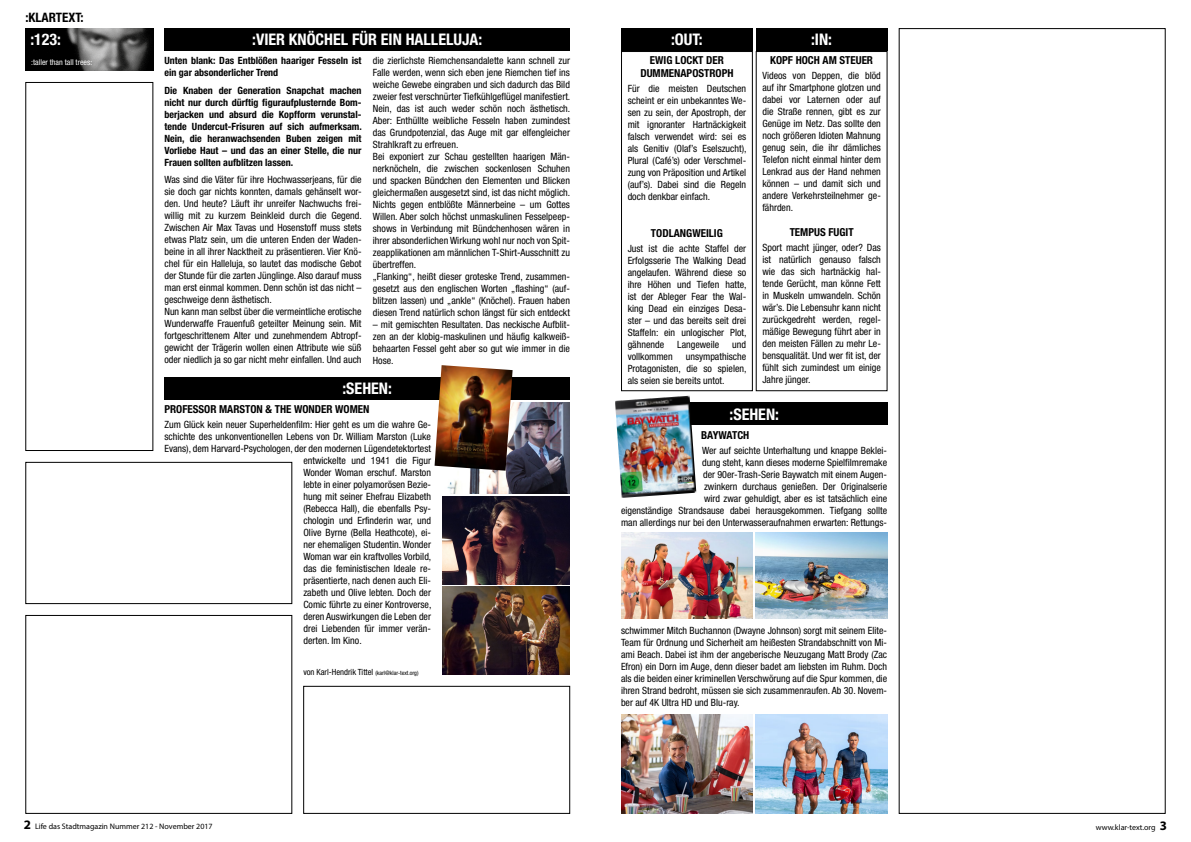
<style>
.page{position:relative;width:1191px;height:842px;background:#fff}
.page>*{position:absolute;margin:0;border:0;box-sizing:border-box;transform-origin:0 0}
.t1{font:700 condensed 16px "Helvetica Neue LT Pro";color:#fff}
.t2{font:700 condensed 13px "Helvetica Neue LT Pro";color:#000}
.t3{font:700 condensed 11px/13.2px "Helvetica Neue LT Pro";color:#000;text-align:center}
.t4{font:condensed 10px/12px "Helvetica Neue LT Pro";color:#000;text-align:justify}
.t5{font:700 condensed 10px/12px "Helvetica Neue LT Pro";color:#000}
.t6{font:condensed 8.5px "Helvetica Neue LT Pro";color:#000}
.t7{font:8px "Myriad Pro";color:#000}
.t8{font:condensed 8px "Helvetica Neue LT Pro";color:#fff}
.s1{font-size:6px}
.s2{font-weight:700;font-size:13px}
</style>
<div class="page">
<img style="left:26px;top:28px;width:127px;height:43px">
<div style="left:26px;top:615px;width:266px;height:199px;border:1px solid #000"></div>
<div style="left:26px;top:462px;width:266px;height:142px;border:1px solid #000"></div>
<div style="left:303px;top:686px;width:267px;height:128px;border:1px solid #000"></div>
<div style="left:696px;top:403px;width:191px;height:22px;background:#000"></div>
<svg style="left:621px;top:51px;width:132px;height:341px"></svg>
<div style="left:621px;top:28px;width:266px;height:23px;background:#000"></div>
<div style="left:164px;top:28px;width:406px;height:23px;background:#000"></div>
<img style="left:447px;top:403px;width:123px;height:90px">
<div style="left:164px;top:377px;width:406px;height:23px;background:#000"></div>
<img style="left:442px;top:496px;width:128px;height:88px">
<img style="left:442px;top:587px;width:128px;height:88px">
<img style="left:615px;top:396px;width:81px;height:102px">
<img style="left:434px;top:365px;width:78px;height:106px">
<img style="left:621px;top:533px;width:132px;height:85px">
<img style="left:755px;top:533px;width:132px;height:85px">
<img style="left:621px;top:714px;width:132px;height:100px">
<img style="left:755px;top:714px;width:132px;height:100px">
<h2 class="t2" style="left:26px;top:10px;width:60px">:KLARTEXT:</h2>
<p class="t8" style="left:31px;top:58px;width:63px">:taller than tall trees:</p>
<h1 class="t1" style="left:30px;top:30px;width:32px">:123:</h1>
<h1 class="t1" style="left:252px;top:30px;width:231px">:VIER KNÖCHEL FÜR EIN HALLELUJA:</h1>
<p class="t5" style="left:164px;top:54px;width:199px">Unten blank: Das Entblößen haariger Fesseln ist ein gar absonderlicher Trend</p>
<p class="t5" style="left:164px;top:84px;width:199px;text-align:justify">Die Knaben der Generation Snapchat machen nicht nur durch dürftig figuraufplusternde Bom&shy;berjacken und absurd die Kopfform verunstal&shy;tende Undercut-Frisuren auf sich aufmerksam.<br>Nein, die heranwachsenden Buben zeigen mit Vorliebe Haut – und das an einer Stelle, die nur Frauen sollten aufblitzen lassen.</p>
<p class="t4" style="left:164px;top:174px;width:199px;text-align:left">Was sind die Väter für ihre Hochwasserjeans, für die sie doch gar nichts konnten, damals gehänselt wor&shy;den. Und heute? Läuft ihr unreifer Nachwuchs frei&shy;willig mit zu kurzem Beinkleid durch die Gegend.<br>Zwischen Air Max Tavas und Hosenstoff muss stets etwas Platz sein, um die unteren Enden der Waden&shy;beine in all ihrer Nacktheit zu präsentieren. Vier Knö&shy;chel für ein Halleluja, so lautet das modische Gebot der Stunde für die zarten Jünglinge. Also darauf muss man erst einmal kommen. Denn schön ist das nicht – geschweige denn ästhetisch.<br>Nun kann man selbst über die vermeintliche erotische Wunderwaffe Frauenfuß geteilter Meinung sein. Mit fortgeschrittenem Alter und zunehmendem Abtropf&shy;gewicht der Trägerin wollen einen Attribute wie süß oder niedlich ja so gar nicht mehr einfallen. Und auch</p>
<p class="t4" style="left:373px;top:54px;width:199px;text-align:left">die zierlichste Riemchensandalette kann schnell zur Falle werden, wenn sich eben jene Riemchen tief ins weiche Gewebe eingraben und sich dadurch das Bild zweier fest verschnürter Tiefkühlgeflügel manifestiert.<br>Nein, das ist auch weder schön noch ästhetisch.<br>Aber: Enthüllte weibliche Fesseln haben zumindest das Grundpotenzial, das Auge mit gar elfengleicher Strahlkraft zu erfreuen.<br>Bei exponiert zur Schau gestellten haarigen Män&shy;nerknöcheln, die zwischen sockenlosen Schuhen und spacken Bündchen den Elementen und Blicken gleichermaßen ausgesetzt sind, ist das nicht möglich.<br>Nichts gegen entblößte Männerbeine – um Gottes Willen. Aber solch höchst unmaskulinen Fesselpeep&shy;shows in Verbindung mit Bündchenhosen wären in ihrer absonderlichen Wirkung wohl nur noch von Spit&shy;zeapplikationen am männlichen T-Shirt-Ausschnitt zu übertreffen.<br>„Flanking“, heißt dieser groteske Trend, zusammen&shy;gesetzt aus den englischen Worten „flashing“ (auf&shy;blitzen lassen) und „ankle“ (Knöchel). Frauen haben diesen Trend natürlich schon längst für sich entdeckt</p>
<p class="t4" style="left:373px;top:318px;width:199px">– mit gemischten Resultaten. Das neckische Aufblit&shy;zen an der klobig-maskulinen und häufig kalkweiß&shy;behaarten Fessel geht aber so gut wie immer in die Hose.</p>
<h1 class="t1" style="left:342px;top:379px;width:51px">:SEHEN:</h1>
<p class="t3" style="left:164px;top:403px;width:206px">PROFESSOR MARSTON &amp; THE WONDER WOMEN</p>
<p class="t4" style="left:164px;top:418px;width:268px">Zum Glück kein neuer Superheldenfilm: Hier geht es um die wahre Ge-</p>
<p class="t4" style="left:164px;top:430px;width:268px">schichte des unkonventionellen Lebens von Dr. William Marston (Luke</p>
<p class="t4" style="left:164px;top:442px;width:268px">Evans), dem Harvard-Psychologen, der den modernen Lügendetektortest</p>
<p class="t4" style="left:303px;top:454px;width:129px">entwickelte und 1941 die Figur</p>
<p class="t4" style="left:303px;top:466px;width:129px">Wonder Woman erschuf. Marston</p>
<p class="t4" style="left:303px;top:478px;width:129px">lebte in einer polyamorösen Bezie-</p>
<p class="t4" style="left:303px;top:490px;width:129px">hung mit seiner Ehefrau Elizabeth</p>
<p class="t4" style="left:303px;top:502px;width:129px">(Rebecca Hall), die ebenfalls Psy-</p>
<p class="t4" style="left:303px;top:514px;width:129px">chologin und Erfinderin war, und</p>
<p class="t4" style="left:303px;top:526px;width:129px">Olive Byrne (Bella Heathcote), ei-</p>
<p class="t4" style="left:303px;top:538px;width:129px">ner ehemaligen Studentin. Wonder</p>
<p class="t4" style="left:303px;top:550px;width:129px">Woman war ein kraftvolles Vorbild,</p>
<p class="t4" style="left:303px;top:562px;width:129px">das die feministischen Ideale re-</p>
<p class="t4" style="left:303px;top:574px;width:129px">präsentierte, nach denen auch Eli-</p>
<p class="t4" style="left:303px;top:586px;width:129px">zabeth und Olive lebten. Doch der</p>
<p class="t4" style="left:303px;top:598px;width:129px">Comic führte zu einer Kontroverse,</p>
<p class="t4" style="left:303px;top:610px;width:129px">deren Auswirkungen die Leben der</p>
<p class="t4" style="left:303px;top:622px;width:129px">drei Liebenden für immer verän-</p>
<p class="t4" style="left:303px;top:634px;width:60px">derten. Im Kino.</p>
<p class="t6" style="left:303px;top:667px;width:116px">von Karl-Hendrik Tittel <span class="s1">(karl@klar-text.org)</span></p>
<h1 class="t1" style="left:671px;top:29px;width:33px">:OUT:</h1>
<h1 class="t1" style="left:811px;top:29px;width:22px">:IN:</h1>
<p class="t3" style="left:770px;top:53px;width:104px">KOPF HOCH AM STEUER</p>
<p class="t4" style="left:762px;top:69px;width:120px">Videos von Deppen, die blöd auf ihr Smartphone glotzen und dabei vor Laternen oder auf die Straße rennen, gibt es zur Genüge im Netz. Das sollte den noch größeren Idioten Mahnung genug sein, die ihr dämliches Telefon nicht einmal hinter dem Lenkrad aus der Hand nehmen können – und damit sich und andere Verkehrsteilnehmer ge&shy;fährden.</p>
<p class="t3" style="left:789px;top:226px;width:65px">TEMPUS FUGIT</p>
<p class="t4" style="left:762px;top:241px;width:120px">Sport macht jünger, oder? Das ist natürlich genauso falsch wie das sich hartnäckig hal&shy;tende Gerücht, man könne Fett in Muskeln umwandeln. Schön wär’s. Die Lebensuhr kann nicht zurückgedreht werden, regel&shy;mäßige Bewegung führt aber in den meisten Fällen zu mehr Le&shy;bensqualität. Und wer fit ist, der fühlt sich zumindest um einige Jahre jünger.</p>
<p class="t3" style="left:640px;top:53px;width:95px">EWIG LOCKT DER<br>DUMMENAPOSTROPH</p>
<p class="t4" style="left:627px;top:83px;width:120px">Für die meisten Deutschen scheint er ein unbekanntes We&shy;sen zu sein, der Apostroph, der mit ignoranter Hartnäckigkeit falsch verwendet wird: sei es als Genitiv (Olaf’s Eselszucht), Plural (Café’s) oder Verschmel&shy;zung von Präposition und Artikel (auf’s). Dabei sind die Regeln doch denkbar einfach.</p>
<p class="t3" style="left:651px;top:227px;width:73px">TODLANGWEILIG</p>
<p class="t4" style="left:627px;top:243px;width:120px">Just ist die achte Staffel der Erfolgsserie The Walking Dead angelaufen. Während diese so ihre Höhen und Tiefen hatte, ist der Ableger Fear the Wal&shy;king Dead ein einziges Desa&shy;ster – und das bereits seit drei Staffeln: ein unlogischer Plot, gähnende</p>
<p class="t4" style="left:677px;top:339px;width:44px">Langeweile</p>
<p class="t4" style="left:732px;top:339px;width:15px">und</p>
<p class="t4" style="left:627px;top:351px;width:46px">vollkommen</p>
<p class="t4" style="left:627px;top:351px;width:120px;text-indent:58px">unsympathische Protagonisten, die so spielen, als seien sie bereits untot.</p>
<h1 class="t1" style="left:729px;top:404px;width:51px">:SEHEN:</h1>
<p class="t3" style="left:701px;top:428px;width:50px">BAYWATCH</p>
<p class="t4" style="left:621px;top:444px;width:268px;text-align:right">Wer auf seichte Unterhaltung und knappe Beklei-<br>dung steht, kann dieses moderne Spielfilmremake<br>der 90er-Trash-Serie Baywatch mit einem Augen-<br>zwinkern durchaus genießen. Der Originalserie<br>wird zwar gehuldigt, aber es ist tatsächlich eine<br>eigenständige Strandsause dabei herausgekommen. Tiefgang sollte man allerdings nur bei den Unterwasseraufnahmen erwarten: Rettungs-</p>
<p class="t4" style="left:621px;top:624px;width:268px">schwimmer Mitch Buchannon (Dwayne Johnson) sorgt mit seinem Elite-Team für Ordnung und Sicherheit am heißesten Strandabschnitt von Mi&shy;ami Beach. Dabei ist ihm der angeberische Neuzugang Matt Brody (Zac Efron) ein Dorn im Auge, denn dieser badet am liebsten im Ruhm. Doch als die beiden einer kriminellen Verschwörung auf die Spur kommen, die ihren Strand bedroht, müssen sie sich zusammenraufen. Ab 30. Novem&shy;ber auf 4K Ultra HD und Blu-ray.</p>
<p class="t7" style="left:24px;top:821px;width:190px"><span class="s2">2</span> Life das Stadtmagazin Nummer 212 - November 2017</p>
<p class="t7" style="left:1095px;top:822px;width:73px">www.klar-text.org <span class="s2">3</span></p>
</div>
